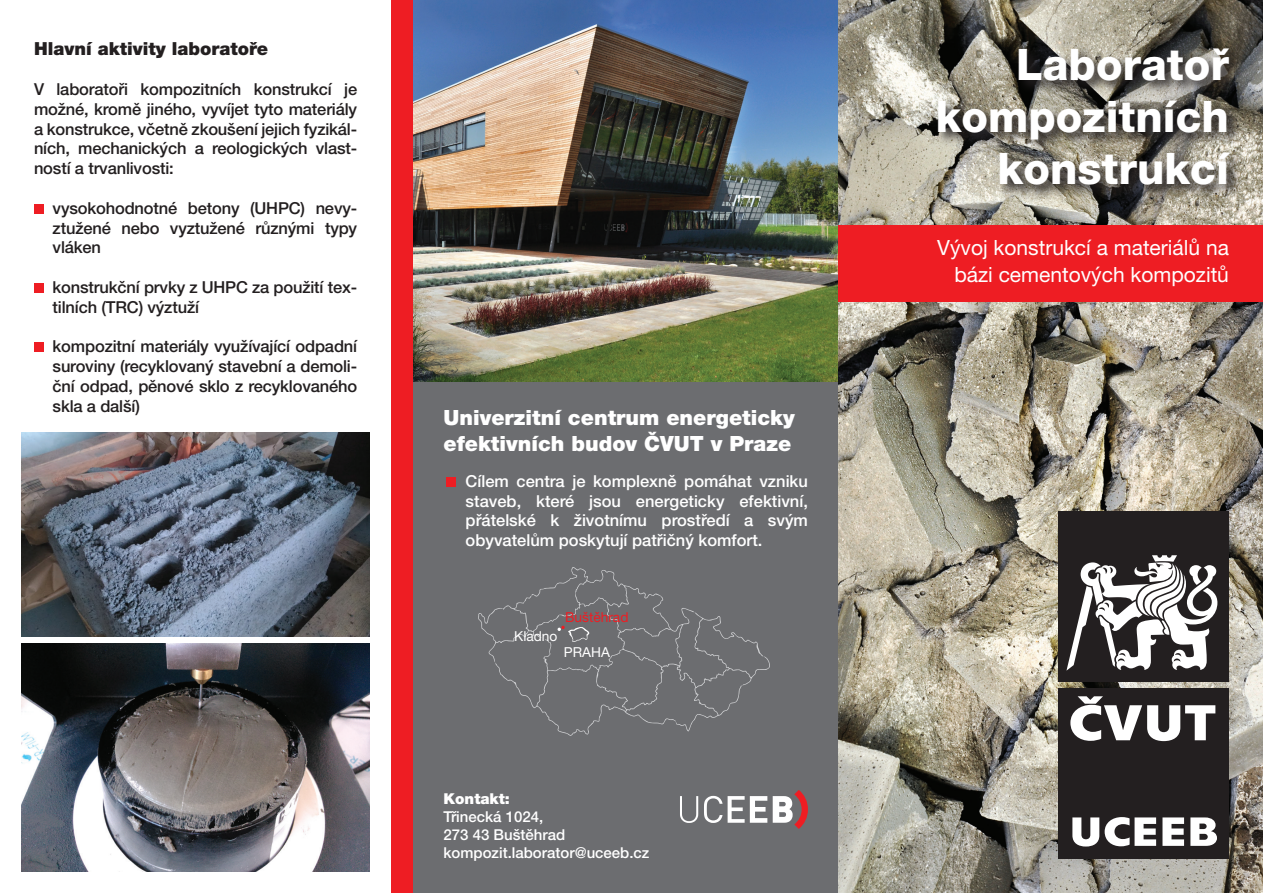
<style>
.page{position:relative;width:1263px;height:893px;background:#fff}
.page>*{position:absolute;margin:0;border:0;box-sizing:border-box;transform-origin:0 0}
.t1{font:800 43.5px/52.2px "Helvetica Neue LT Pro";color:#fff;text-align:right}
.t2{font:900 21px/25.5px "Helvetica Neue LT Pro";color:#fff}
.t3{font:21px/27px "Helvetica Neue LT Pro";color:#fff;text-align:right}
.t4{font:900 18px "Helvetica Neue LT Pro";color:#231f20}
.t5{font:500 16.5px/19.8px "Helvetica Neue LT Pro";letter-spacing:-.01em;color:#231f20;text-align:justify}
.t6{font:500 16.5px/19.8px "Helvetica Neue LT Pro";color:#fff;text-align:justify}
.t7{font:500 15px/18px "Helvetica Neue LT Pro";color:#fff}
.t8{font:900 15px "Helvetica Neue LT Pro";color:#fff}
.t9{font:13.8px "Helvetica Neue LT Pro";color:#fff}
.t10{font:13.8px "Helvetica Neue LT Pro";color:#ee1d23}
</style>
<div class="page">
<img style="left:838px;top:0;width:425px;height:893px">
<div style="left:838px;top:225px;width:425px;height:77px;background:#ee1d23"></div>
<img style="left:412px;top:0;width:426px;height:382px">
<div style="left:412px;top:382px;width:426px;height:511px;background:#6c6d70"></div>
<svg style="left:935px;top:45px;width:309px;height:155px;background:#726e64"></svg>
<div style="left:391px;top:0;width:21px;height:893px;background:#ee1d23"></div>
<div style="left:34px;top:204px;width:10px;height:10px;background:#ee1d23"></div>
<div style="left:34px;top:283px;width:10px;height:10px;background:#ee1d23"></div>
<div style="left:34px;top:342px;width:10px;height:10px;background:#ee1d23"></div>
<svg style="left:478px;top:567px;width:264px;height:169px"></svg>
<svg style="left:681px;top:605px;width:89px;height:80px"></svg>
<svg style="left:680px;top:796px;width:18px;height:27px"></svg>
<svg style="left:704px;top:796px;width:18px;height:27px"></svg>
<svg style="left:728px;top:796px;width:39px;height:27px"></svg>
<svg style="left:773px;top:790px;width:35px;height:39px"></svg>
<img style="left:21px;top:644px;width:349px;height:228px">
<img style="left:21px;top:432px;width:349px;height:204px">
<div style="left:446px;top:477px;width:10px;height:10px;background:#ee1d23"></div>
<div style="left:1059px;top:511px;width:170px;height:170px;background:#231f20"></div>
<svg style="left:1066px;top:555px;width:151px;height:116px"></svg>
<div style="left:1059px;top:689px;width:170px;height:170px;background:#231f20"></div>
<svg style="left:1070px;top:696px;width:145px;height:45px"></svg>
<svg style="left:1072px;top:817px;width:27px;height:29px"></svg>
<svg style="left:1105px;top:817px;width:51px;height:29px"></svg>
<svg style="left:1162px;top:817px;width:22px;height:29px"></svg>
<svg style="left:1190px;top:817px;width:27px;height:29px"></svg>
<p class="t4" style="left:34px;top:38px;width:236px">Hlavní aktivity laboratoře</p>
<p class="t5" style="left:34px;top:79px;width:325px">V laboratoři kompozitních konstrukcí je možné, kromě jiného, vyvíjet tyto materiály a konstrukce, včetně zkoušení jejich fyzikál&shy;ních, mechanických a reologických vlast&shy;ností a trvanlivosti:</p>
<p class="t5" style="left:53px;top:198px;width:306px">vysokohodnotné betony (UHPC) nevy&shy;ztužené nebo vyztužené různými typy vláken</p>
<p class="t5" style="left:53px;top:277px;width:306px">konstrukční prvky z UHPC za použití tex&shy;tilních (TRC) výztuží</p>
<p class="t5" style="left:53px;top:336px;width:306px">kompozitní materiály využívající odpadní suroviny (recyklovaný stavební a demoli&shy;ční odpad, pěnové sklo z recyklovaného skla a další)</p>
<p class="t2" style="left:443px;top:405px;width:353px">Univerzitní centrum energeticky efektivních budov ČVUT v Praze</p>
<p class="t6" style="left:466px;top:471px;width:344px">Cílem centra je komplexně pomáhat vzniku staveb, které jsou energeticky efektivní, přátelské k životnímu prostředí a svým obyvatelům poskytují patřičný komfort.</p>
<p class="t9" style="left:514px;top:628px;width:45px">Kladno</p>
<p class="t10" style="left:565px;top:609px;width:65px">Buštěhrad</p>
<p class="t9" style="left:564px;top:643px;width:48px">PRAHA</p>
<p class="t8" style="left:443px;top:789px;width:68px">Kontakt:</p>
<p class="t7" style="left:443px;top:807px;width:207px">Třinecká 1024,<br>273 43 Buštěhrad kompozit.laborator@uceeb.cz</p>
<h1 class="t1" style="left:936px;top:38px;width:295px">Laboratoř kompozitních konstrukcí</h1>
<p class="t3" style="left:937px;top:234px;width:293px">Vývoj konstrukcí a materiálů na bázi cementových kompozitů</p>
</div>
